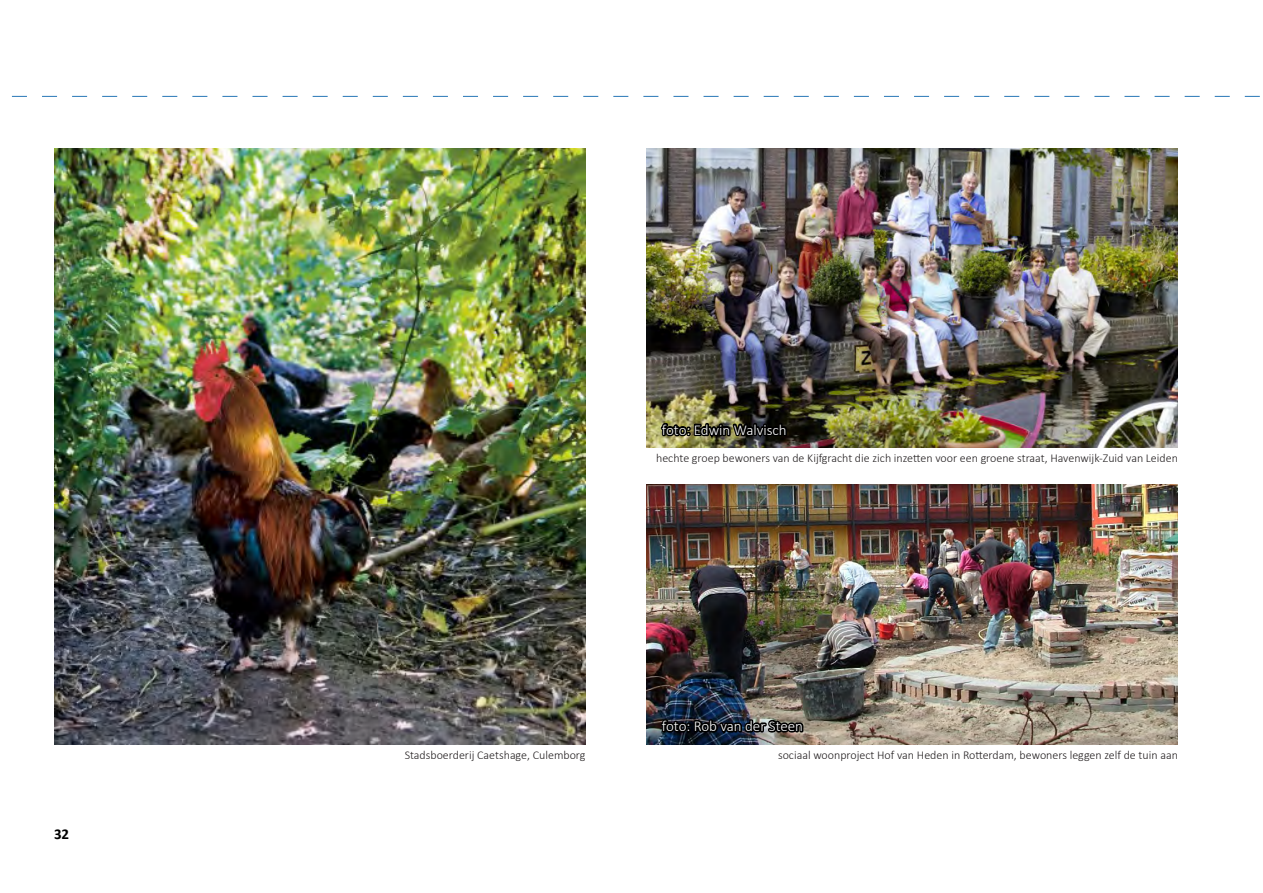
<style>
.page{position:relative;width:1263px;height:893px;background:#fff}
.page>*{position:absolute;margin:0;border:0;box-sizing:border-box;transform-origin:0 0}
.t1{font:300 15px "Calibri";color:#fff}
.t2{font:700 15px "Calibri";color:#000}
.t3{font:300 12px "Calibri";color:#231f20}
</style>
<div class="page">
<svg style="left:11px;top:96px;width:1249px;height:1px"></svg>
<img style="left:646px;top:485px;width:532px;height:259px">
<img style="left:646px;top:149px;width:532px;height:299px">
<img style="left:659px;top:402px;width:129px;height:46px">
<img style="left:659px;top:707px;width:146px;height:38px">
<img style="left:54px;top:149px;width:531px;height:595px">
<p class="t2" style="left:54px;top:825px;width:17px">32</p>
<p class="t1" style="left:662px;top:420px;width:126px">foto: Edwin Walvisch</p>
<p class="t3" style="left:656px;top:451px;width:523px">hechte groep bewoners van de Kijfgracht die zich inzetten voor een groene straat, Havenwijk-Zuid van Leiden</p>
<p class="t1" style="left:662px;top:717px;width:143px">foto: Rob van der Steen</p>
<p class="t3" style="left:405px;top:747px;width:182px">Stadsboerderij Caetshage, Culemborg</p>
<p class="t3" style="left:778px;top:747px;width:401px">sociaal woonproject Hof van Heden in Rotterdam, bewoners leggen zelf de tuin aan</p>
</div>
